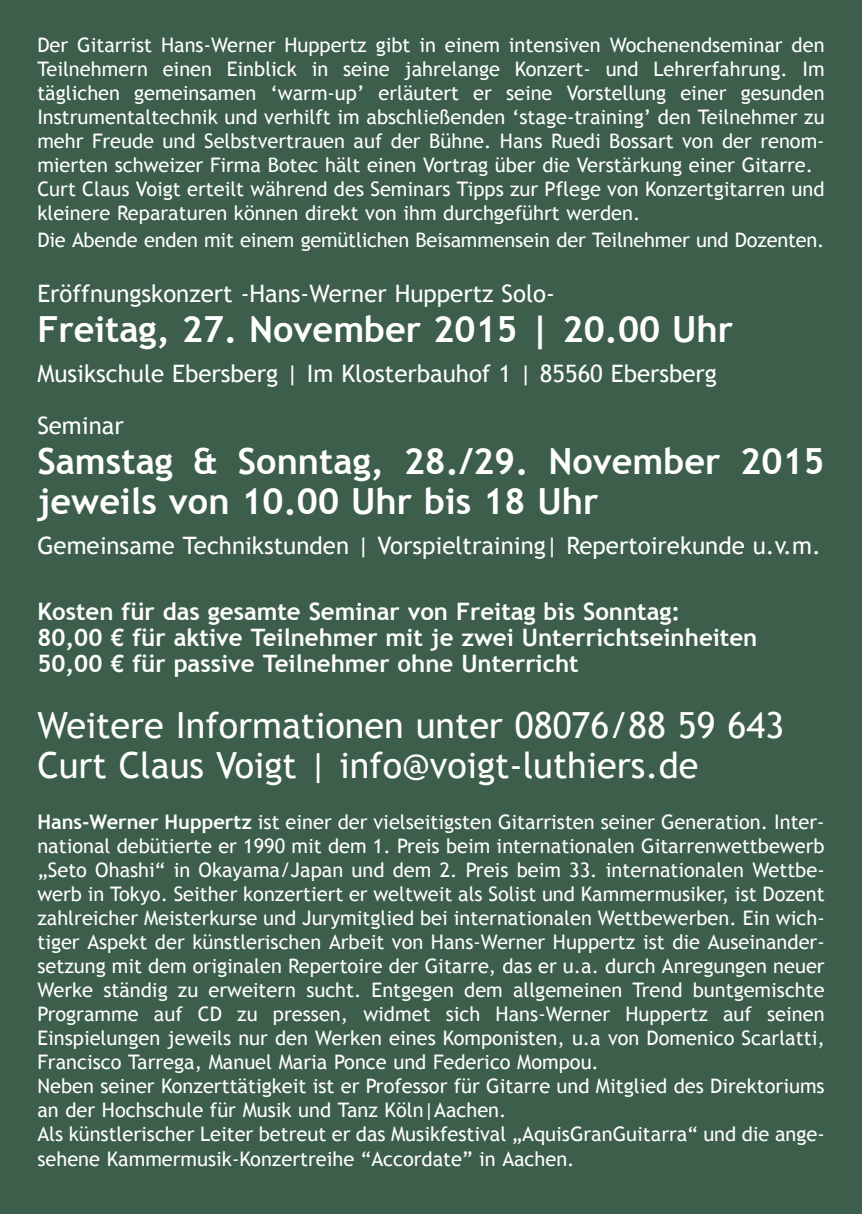
<style>
.page{position:relative;width:862px;height:1214px;background:#fff}
.page>*{position:absolute;margin:0;border:0;box-sizing:border-box;transform-origin:0 0}
.t1{font:700 36px/40px "Trebuchet MS";color:#fff}
.t2{font:36px/40px "Trebuchet MS";color:#fff}
.t3{font:24px/52px "Trebuchet MS";color:#fff}
.t4{font:700 24px/26px "Trebuchet MS";color:#fff}
.t5{font:20px/24px "Trebuchet MS";color:#fff}
.s1{font-weight:700}
</style>
<div class="page">
<div style="left:0;top:0;width:862px;height:1213px;background:#3c5e4b"></div>
<p class="t5" style="left:37px;top:33px;width:789px">Der Gitarrist Hans-Werner Huppertz gibt in einem intensiven Wochenendseminar den Teilnehmern einen Einblick in seine jahrelange Konzert- und Lehrerfahrung. Im täglichen gemeinsamen ‘warm-up’ erläutert er seine Vorstellung einer gesunden Instrumentaltechnik und verhilft im abschließenden ‘stage-training’ den Teilnehmer zu mehr Freude und Selbstvertrauen auf der Bühne. Hans Ruedi Bossart von der renom&shy;mierten schweizer Firma Botec hält einen Vortrag über die Verstärkung einer Gitarre.<br>Curt Claus Voigt erteilt während des Seminars Tipps zur Pflege von Konzertgitarren und kleinere Reparaturen können direkt von ihm durchgeführt werden.</p>
<p class="t5" style="left:37px;top:228px;width:789px">Die Abende enden mit einem gemütlichen Beisammensein der Teilnehmer und Dozenten.</p>
<p class="t3" style="left:37px;top:267px;width:519px">Eröffnungskonzert -Hans-Werner Huppertz Solo-</p>
<h1 class="t1" style="left:37px;top:309px;width:697px">Freitag, 27. November 2015 | 20.00 Uhr</h1>
<p class="t3" style="left:37px;top:347px;width:681px">Musikschule Ebersberg | Im Klosterbauhof 1 | 85560 Ebersberg<br>Seminar</p>
<h1 class="t1" style="left:37px;top:441px;width:789px">Samstag &amp; Sonntag, 28./29. November 2015 jeweils von 10.00 Uhr bis 18 Uhr</h1>
<p class="t3" style="left:37px;top:519px;width:785px">Gemeinsame Technikstunden | Vorspieltraining| Repertoirekunde u.v.m.</p>
<p class="t4" style="left:37px;top:598px;width:721px">Kosten für das gesamte Seminar von Freitag bis Sonntag:<br>80,00 € für aktive Teilnehmer mit je zwei Unterrichtseinheiten<br>50,00 € für passive Teilnehmer ohne Unterricht</p>
<h1 class="t2" style="left:37px;top:705px;width:748px">Weitere Informationen unter 08076/88 59 643<br>Curt Claus Voigt | info@voigt-luthiers.de</h1>
<p class="t5" style="left:37px;top:810px;width:789px"><span class="s1">Hans-Werner Huppertz</span> ist einer der vielseitigsten Gitarristen seiner Generation. Inter&shy;national debütierte er 1990 mit dem 1. Preis beim internationalen Gitarrenwettbewerb „Seto Ohashi“ in Okayama/Japan und dem 2. Preis beim 33. internationalen Wettbe&shy;werb in Tokyo. Seither konzertiert er weltweit als Solist und Kammermusiker, ist Dozent zahlreicher Meisterkurse und Jurymitglied bei internationalen Wettbewerben. Ein wich&shy;tiger Aspekt der künstlerischen Arbeit von Hans-Werner Huppertz ist die Auseinander&shy;setzung mit dem originalen Repertoire der Gitarre, das er u.a. durch Anregungen neuer Werke ständig zu erweitern sucht. Entgegen dem allgemeinen Trend buntgemischte Programme auf CD zu pressen, widmet sich Hans-Werner Huppertz auf seinen Einspielungen jeweils nur den Werken eines Komponisten, u.a von Domenico Scarlatti, Francisco Tarrega, Manuel Maria Ponce und Federico Mompou.<br>Neben seiner Konzerttätigkeit ist er Professor für Gitarre und Mitglied des Direktoriums an der Hochschule für Musik und Tanz Köln|Aachen.<br>Als künstlerischer Leiter betreut er das Musikfestival „AquisGranGuitarra“ und die ange&shy;sehene Kammermusik-Konzertreihe “Accordate” in Aachen.</p>
</div>
